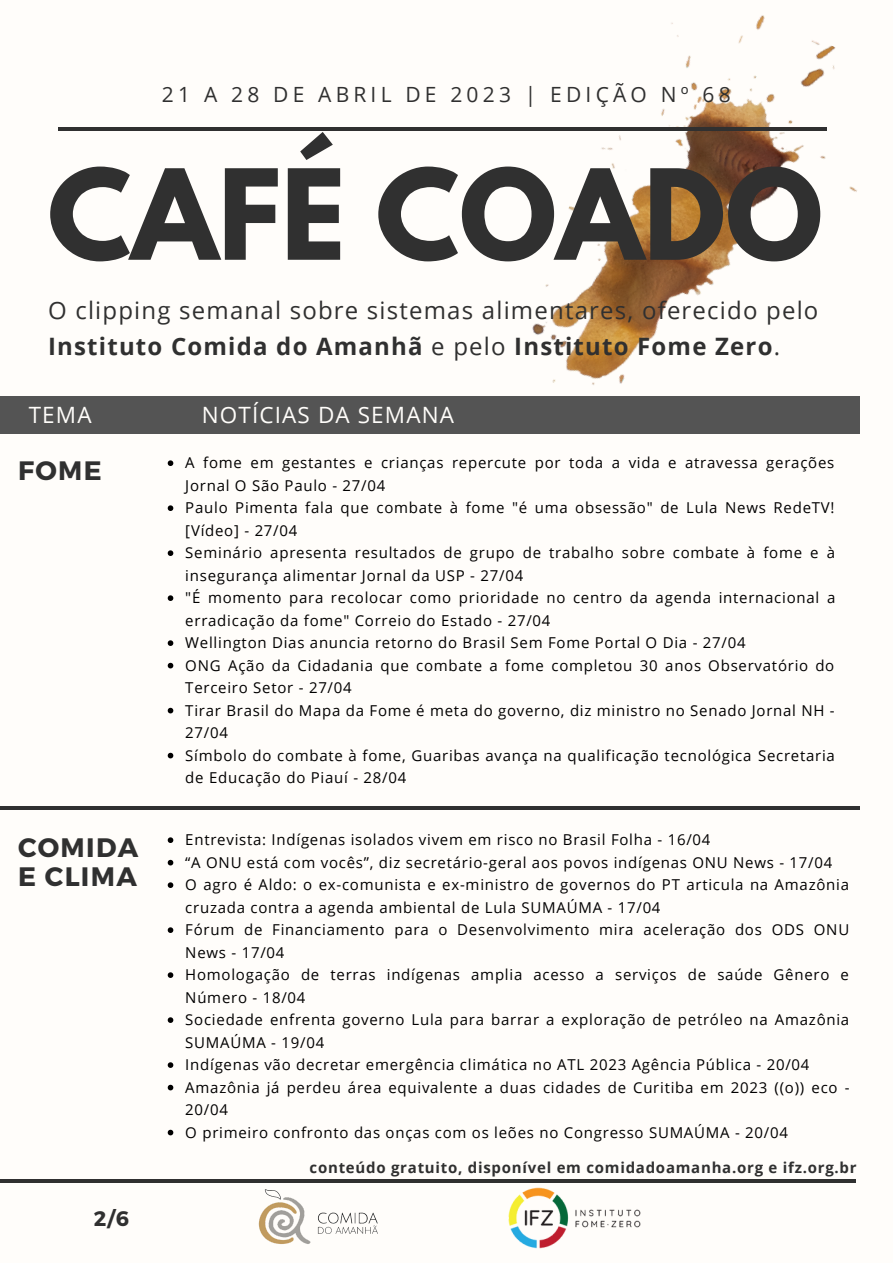
<style>
.page{position:relative;width:893px;height:1264px;background:#fff}
.page>*{position:absolute;margin:0;border:0;box-sizing:border-box;transform-origin:0 0}
.t1{font:700 110.85px "League Spartan";color:#303030}
.t2{font:700 26.7px/29.2px "Montserrat";letter-spacing:.05em;color:#303030}
.t3{font:700 26.55px "Montserrat";color:#303030}
.t4{font:24px/36px "Open Sans";letter-spacing:.05em;color:#303030}
.t5{font:22.5px "Open Sans";letter-spacing:.05em;color:#fffdfa}
.t6{font:21px "Open Sans";letter-spacing:.2em;color:#303030}
.t7{font:700 21px "Montserrat";color:#303030}
.t8{font:15px/22.5px "Open Sans";letter-spacing:.05em;color:#000}
.t9{font:700 15px "Open Sans";letter-spacing:.05em;color:#303030}
.s1{font-weight:700}
</style>
<div class="page">
<div style="left:0;top:0;width:892px;height:1262px;background:#fffdfa"></div>
<img style="left:498px;top:15px;width:362px;height:382px">
<div style="left:0;top:397px;width:860px;height:37px;background:#545454"></div>
<hr style="left:58px;top:127px;width:768px;height:3px;background:#303030">
<img style="left:508px;top:1187px;width:132px;height:61px">
<svg style="left:168px;top:460px;width:5px;height:6px"></svg>
<svg style="left:168px;top:505px;width:5px;height:6px"></svg>
<svg style="left:168px;top:550px;width:5px;height:6px"></svg>
<svg style="left:168px;top:595px;width:5px;height:6px"></svg>
<svg style="left:168px;top:640px;width:5px;height:6px"></svg>
<svg style="left:168px;top:663px;width:5px;height:5px"></svg>
<svg style="left:168px;top:707px;width:5px;height:6px"></svg>
<svg style="left:168px;top:752px;width:5px;height:6px"></svg>
<img style="left:255px;top:1182px;width:127px;height:62px">
<hr style="left:0;top:1179px;width:856px;height:3px;background:#303030">
<svg style="left:168px;top:837px;width:5px;height:6px"></svg>
<svg style="left:168px;top:859px;width:5px;height:6px"></svg>
<svg style="left:168px;top:882px;width:5px;height:6px"></svg>
<svg style="left:168px;top:927px;width:5px;height:6px"></svg>
<svg style="left:168px;top:972px;width:5px;height:5px"></svg>
<svg style="left:168px;top:1017px;width:5px;height:5px"></svg>
<svg style="left:168px;top:1062px;width:5px;height:5px"></svg>
<svg style="left:168px;top:1084px;width:5px;height:6px"></svg>
<svg style="left:168px;top:1129px;width:5px;height:6px"></svg>
<hr style="left:0;top:806px;width:860px;height:4px;background:#303030">
<h3 class="t6" style="left:162px;top:80px;width:570px">21 A 28 DE ABRIL DE 2023 | EDIÇÃO Nº 68</h3>
<h1 class="t1" style="left:48px;top:160px;width:776px">CAFÉ COADO</h1>
<h3 class="t4" style="left:48px;top:292px;width:771px">O clipping semanal sobre sistemas alimentares, oferecido pelo<br><span class="s1">Instituto Comida do Amanhã</span> e pelo <span class="s1">Instituto Fome Zero</span>.</h3>
<h3 class="t5" style="left:29px;top:399px;width:64px">TEMA</h3>
<h3 class="t5" style="left:202px;top:399px;width:253px">NOTÍCIAS DA SEMANA</h3>
<h3 class="t3" style="left:18px;top:453px;width:85px">FOME</h3>
<p class="t8" style="left:185px;top:451px;width:651px">A fome em gestantes e crianças repercute por toda a vida e atravessa gerações Jornal O São Paulo - 27/04<br>Paulo Pimenta fala que combate à fome "é uma obsessão" de Lula News RedeTV! [Vídeo] - 27/04<br>Seminário apresenta resultados de grupo de trabalho sobre combate à fome e à insegurança alimentar Jornal da USP - 27/04<br>"É momento para recolocar como prioridade no centro da agenda internacional a erradicação da fome" Correio do Estado - 27/04<br>Wellington Dias anuncia retorno do Brasil Sem Fome Portal O Dia - 27/04<br>ONG Ação da Cidadania que combate a fome completou 30 anos Observatório do Terceiro Setor - 27/04<br>Tirar Brasil do Mapa da Fome é meta do governo, diz ministro no Senado Jornal NH - 27/04<br>Símbolo do combate à fome, Guaribas avança na qualificação tecnológica Secretaria de Educação do Piauí - 28/04</p>
<h2 class="t2" style="left:18px;top:831px;width:122px">COMIDA<br>E CLIMA</h2>
<h3 class="t7" style="left:94px;top:1204px;width:37px">2/6</h3>
<p class="t8" style="left:185px;top:828px;width:666px">Entrevista: Indígenas isolados vivem em risco no Brasil Folha - 16/04<br>“A ONU está com vocês”, diz secretário-geral aos povos indígenas ONU News - 17/04<br>O agro é Aldo: o ex-comunista e ex-ministro de governos do PT articula na Amazônia cruzada contra a agenda ambiental de Lula SUMAÚMA - 17/04<br>Fórum de Financiamento para o Desenvolvimento mira aceleração dos ODS ONU News - 17/04<br>Homologação de terras indígenas amplia acesso a serviços de saúde Gênero e Número - 18/04<br>Sociedade enfrenta governo Lula para barrar a exploração de petróleo na Amazônia SUMAÚMA - 19/04<br>Indígenas vão decretar emergência climática no ATL 2023 Agência Pública - 20/04<br>Amazônia já perdeu área equivalente a duas cidades de Curitiba em 2023 ((o)) eco - 20/04<br>O primeiro confronto das onças com os leões no Congresso SUMAÚMA - 20/04</p>
<p class="t9" style="left:309px;top:1156px;width:548px">conteúdo gratuito, disponível em comidadoamanha.org e ifz.org.br</p>
</div>
